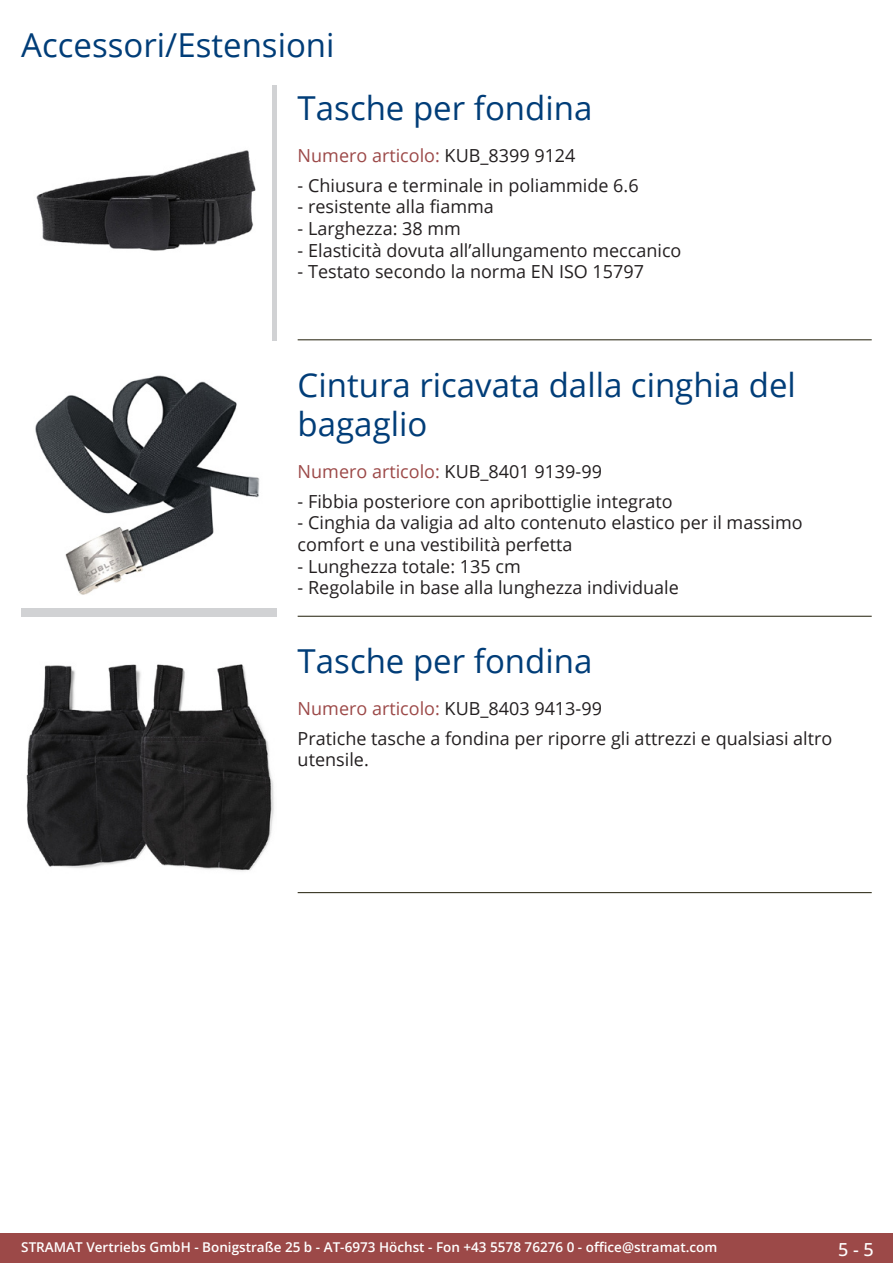
<style>
.page{position:relative;width:893px;height:1263px;background:#fff}
.page>*{position:absolute;margin:0;border:0;box-sizing:border-box;transform-origin:0 0}
.Produkttitel{font:33px/39.6px "Open Sans";color:#003d78}
.RastTitel{font:33px "Open Sans";color:#003d78}
.Beschreibung_Text{font:18px/21.6px "Open Sans";color:#231f20}
.TechDaten_Überschrif{font:18px "Open Sans";color:#9c4948}
.t1{font:500 18px "Open Sans";color:#fff}
.t2{font:600 13.5px "Open Sans";color:#fff}
.s1{color:#231f20}
</style>
<div class="page">
<div style="left:0;top:1233px;width:893px;height:30px;background:#9c4948"></div>
<hr style="left:298px;top:340px;width:574px;height:1px;background:#201d08">
<hr style="left:298px;top:616px;width:574px;height:1px;background:#201d08">
<hr style="left:298px;top:892px;width:574px;height:1px;background:#201d08">
<img style="left:36px;top:150px;width:220px;height:101px">
<div style="left:21px;top:361px;width:255px;height:256px;background:#d1d2d4"></div>
<img style="left:21px;top:361px;width:255px;height:247px">
<img style="left:26px;top:664px;width:248px;height:207px">
<p class="RastTitel" style="left:21px;top:22px;width:315px">Accessori/Estensioni</p>
<p class="Produkttitel" style="left:298px;top:88px;width:296px">Tasche per fondina</p>
<p class="TechDaten_Überschrif" style="left:298px;top:143px;width:279px">Numero articolo: <span class="s1">KUB_8399 9124</span></p>
<p class="Beschreibung_Text" style="left:298px;top:174px;width:342px">- Chiusura e terminale in poliammide 6.6</p>
<p class="Beschreibung_Text" style="left:298px;top:196px;width:198px">- resistente alla fiamma</p>
<p class="Beschreibung_Text" style="left:298px;top:217px;width:165px">- Larghezza: 38 mm</p>
<p class="Beschreibung_Text" style="left:298px;top:239px;width:385px">- Elasticità dovuta all’allungamento meccanico</p>
<p class="Beschreibung_Text" style="left:298px;top:260px;width:348px">- Testato secondo la norma EN ISO 15797</p>
<p class="Produkttitel" style="left:298px;top:364px;width:500px">Cintura ricavata dalla cinghia del bagaglio</p>
<p class="TechDaten_Überschrif" style="left:298px;top:459px;width:306px">Numero articolo: <span class="s1">KUB_8401 9139-99</span></p>
<p class="Beschreibung_Text" style="left:298px;top:490px;width:376px">- Fibbia posteriore con apribottiglie integrato</p>
<p class="Beschreibung_Text" style="left:298px;top:512px;width:507px">- Cinghia da valigia ad alto contenuto elastico per il massimo comfort e una vestibilità perfetta</p>
<p class="Beschreibung_Text" style="left:298px;top:555px;width:225px">- Lunghezza totale: 135 cm</p>
<p class="Beschreibung_Text" style="left:298px;top:576px;width:383px">- Regolabile in base alla lunghezza individuale</p>
<p class="Produkttitel" style="left:298px;top:640px;width:296px">Tasche per fondina</p>
<p class="TechDaten_Überschrif" style="left:298px;top:696px;width:306px">Numero articolo: <span class="s1">KUB_8403 9413-99</span></p>
<p class="Beschreibung_Text" style="left:298px;top:727px;width:536px">Pratiche tasche a fondina per riporre gli attrezzi e qualsiasi altro utensile.</p>
<p class="t2" style="left:21px;top:1238px;width:698px">STRAMAT Vertriebs GmbH - Bonigstraße 25 b - AT-6973 Höchst - Fon +43 5578 76276 0 - office@stramat.com</p>
<p class="t1" style="left:838px;top:1237px;width:37px">5 - 5</p>
</div>
